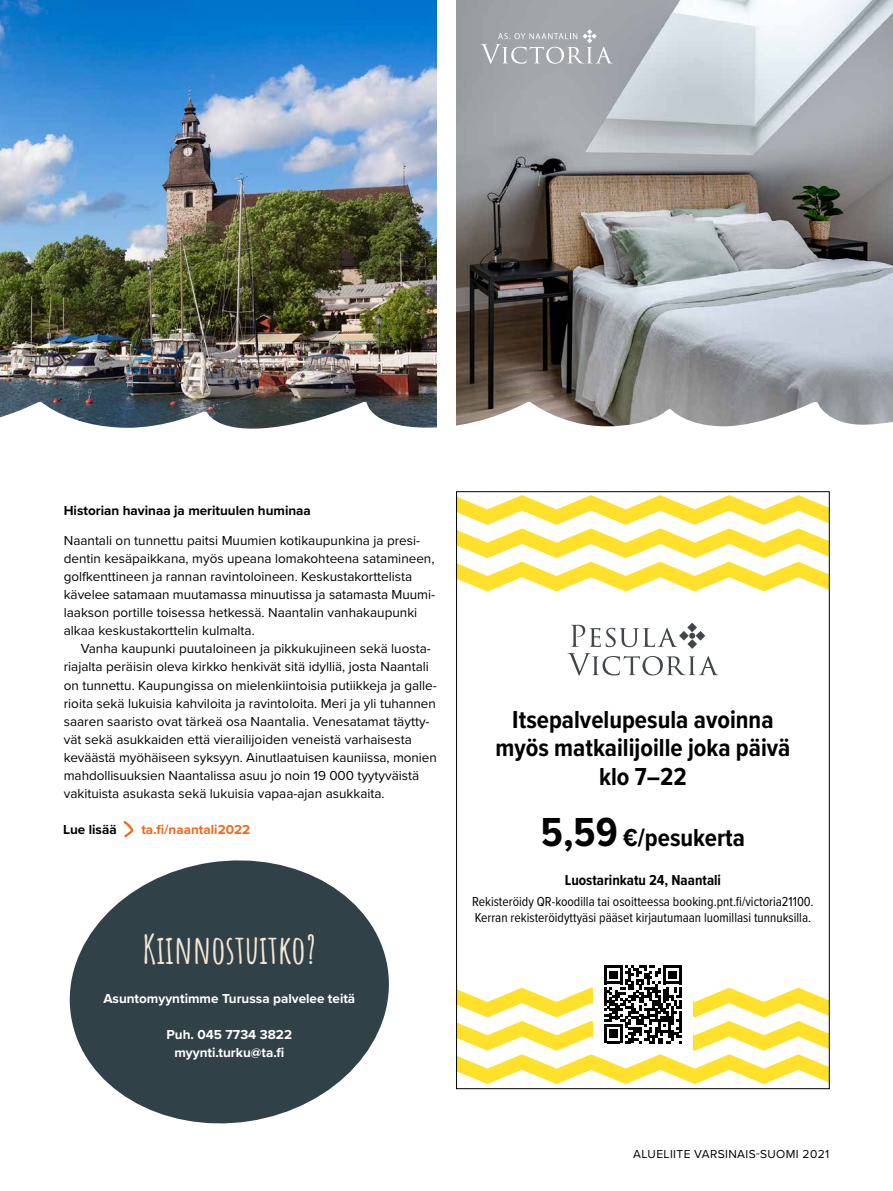
<style>
.page{position:relative;width:893px;height:1191px;background:#fff}
.page>*{position:absolute;margin:0;border:0;box-sizing:border-box;transform-origin:0 0}
.t1{font:700 39px "Amatic SC";color:#f5e7d3}
.t2{font:700 25.5px/28.5px "Proxima Nova Cond";color:#000;text-align:center}
.t3{font:700 15px "Proxima Nova Cond";color:#000}
.t4{font:13.5px/18px "Proxima Nova";color:#000}
.t5{font:13.5px/16.2px "Proxima Nova Cond";color:#000}
.t6{font:700 13.5px/18px "Proxima Nova";color:#fff;text-align:center}
.t7{font:700 13.5px "Proxima Nova";color:#000}
.t8{font:700 13.5px "Proxima Nova";color:#ed6921}
.t9{font:12px "Proxima Nova";letter-spacing:.03em;color:#000}
.s1{font-size:42px}
</style>
<div class="page">
<svg style="left:458px;top:495px;width:369px;height:96px"></svg>
<img style="left:0;top:0;width:437px;height:394px">
<img style="left:456px;top:0;width:437px;height:394px">
<svg style="left:480px;top:29px;width:132px;height:35px;background:#aeb0b5"></svg>
<svg style="left:0;top:394px;width:893px;height:35px"></svg>
<svg style="left:124px;top:821px;width:9px;height:16px"></svg>
<svg style="left:69px;top:860px;width:320px;height:264px;fill:#304148"></svg>
<svg style="left:567px;top:622px;width:151px;height:53px"></svg>
<svg style="left:458px;top:965px;width:369px;height:119px"></svg>
<p class="t7" style="left:64px;top:501px;width:249px">Historian havinaa ja merituulen huminaa</p>
<p class="t4" style="left:64px;top:531px;width:373px">Naantali on tunnettu paitsi Muumien kotikaupunkina ja presi&shy;dentin kesäpaikkana, myös upeana lomakohteena satamineen, golfkenttineen ja rannan ravintoloineen. Keskustakorttelista kävelee satamaan muutamassa minuutissa ja satamasta Muumi&shy;laakson portille toisessa hetkessä. Naantalin vanhakaupunki alkaa keskustakorttelin kulmalta.</p>
<p class="t4" style="left:64px;top:639px;width:375px;text-indent:17px">Vanha kaupunki puutaloineen ja pikkukujineen sekä luosta&shy;riajalta peräisin oleva kirkko henkivät sitä idylliä, josta Naantali on tunnettu. Kaupungissa on mielenkiintoisia putiikkeja ja galle&shy;rioita sekä lukuisia kahviloita ja ravintoloita. Meri ja yli tuhannen saaren saaristo ovat tärkeä osa Naantalia. Venesatamat täytty&shy;vät sekä asukkaiden että vierailijoiden veneistä varhaisesta keväästä myöhäiseen syksyyn. Ainutlaatuisen kauniissa, monien mahdollisuuksien Naantalissa asuu jo noin 19 000 tyytyväistä vakituista asukasta sekä lukuisia vapaa-ajan asukkaita.</p>
<p class="t7" style="left:63px;top:819px;width:55px">Lue lisää</p>
<p class="t8" style="left:141px;top:819px;width:110px">ta.fi/naantali2022</p>
<h1 class="t1" style="left:143px;top:919px;width:175px">Kiinnostuitko?</h1>
<p class="t6" style="left:103px;top:988px;width:253px">Asuntomyyntimme Turussa palvelee teitä</p>
<p class="t6" style="left:167px;top:1025px;width:127px">Puh. 045 7734 3822 myynti.turku@ta.fi</p>
<h2 class="t2" style="left:495px;top:704px;width:296px">Itsepalvelupesula avoinna myös matkailijoille joka päivä klo 7–22</h2>
<h2 class="t2" style="left:541px;top:823px;width:206px"><span class="s1">5,59</span> €/pesukerta</h2>
<p class="t3" style="left:565px;top:869px;width:158px">Luostarinkatu 24, Naantali</p>
<p class="t5" style="left:472px;top:892px;width:343px">Rekisteröidy QR-koodilla tai osoitteessa booking.pnt.fi/victoria21100.<br>Kerran rekisteröidyttyäsi pääset kirjautumaan luomillasi tunnuksilla.</p>
<p class="t9" style="left:633px;top:1144px;width:198px">ALUELIITE VARSINAIS-SUOMI 2021</p>
</div>
